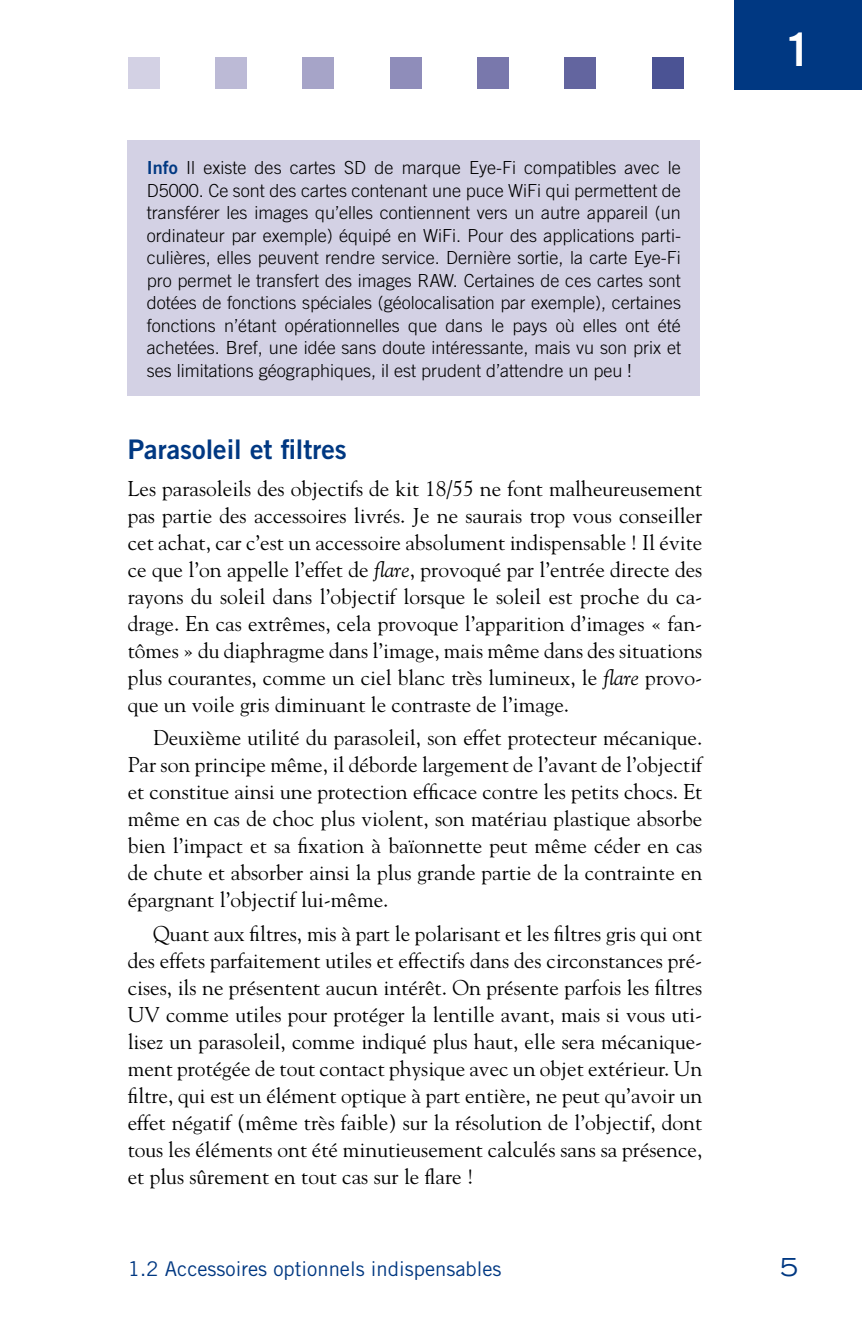
<style>
.page{position:relative;width:862px;height:1340px;background:#fff}
.page>*{position:absolute;margin:0;border:0;box-sizing:border-box;transform-origin:0 0}
.t1{font:700 expanded 45px "Trade Gothic LH";color:#fff}
.t2{font:27px "Trade Gothic Bold Two";color:#003882}
.t3{font:expanded 24.75px "Trade Gothic LH";color:#003882}
.t4{font:21.38px/27px "Goudy";color:#000;text-align:justify}
.t5{font:20.25px "Trade Gothic";color:#003882}
.t6{font:300 18px/22.5px "Trade Gothic";color:#000;text-align:justify}
.s1{font-family:"Trade Gothic Bold Two";font-weight:400;color:#003882}
.s2{font-style:italic}
</style>
<div class="page">
<div style="left:128px;top:57px;width:31px;height:32px;background:#d3d1e4"></div>
<div style="left:215px;top:57px;width:32px;height:32px;background:#bcbad6"></div>
<div style="left:302px;top:57px;width:32px;height:32px;background:#a6a4c8"></div>
<div style="left:389px;top:57px;width:32px;height:32px;background:#8f8dba"></div>
<div style="left:476px;top:57px;width:32px;height:32px;background:#7978ac"></div>
<div style="left:564px;top:57px;width:32px;height:32px;background:#63659f"></div>
<div style="left:651px;top:57px;width:32px;height:32px;background:#4b5394"></div>
<div style="left:733px;top:0;width:128px;height:89px;background:#003882"></div>
<div style="left:128px;top:140px;width:571px;height:256px;background:#d3d1e4"></div>
<p class="t6" style="left:147px;top:156px;width:535px"><span class="s1">Info</span> Il existe des cartes SD de marque Eye-Fi compatibles avec le D5000. Ce sont des cartes contenant une puce WiFi qui permettent de transférer les images qu’elles contiennent vers un autre appareil (un ordinateur par exemple) équipé en WiFi. Pour des applications parti&shy;culières, elles peuvent rendre service. Dernière sortie, la carte Eye-Fi pro permet le transfert des images RAW. Certaines de ces cartes sont dotées de fonctions spéciales (géolocalisation par exemple), certaines fonctions n’étant opérationnelles que dans le pays où elles ont été achetées. Bref, une idée sans doute intéressante, mais vu son prix et ses limitations géographiques, il est prudent d’attendre un peu !</p>
<p class="t2" style="left:128px;top:433px;width:220px">Parasoleil et filtres</p>
<p class="t4" style="left:128px;top:474px;width:576px">Les parasoleils des objectifs de kit 18/55 ne font malheureusement pas partie des accessoires livrés. Je ne saurais trop vous conseiller cet achat, car c’est un accessoire absolument indispensable ! Il évite ce que l’on appelle l’effet de <span class="s2">flare</span>, provoqué par l’entrée directe des rayons du soleil dans l’objectif lorsque le soleil est proche du ca&shy;drage. En cas extrêmes, cela provoque l’apparition d’images « fan&shy;tômes » du diaphragme dans l’image, mais même dans des situations plus courantes, comme un ciel blanc très lumineux, le <span class="s2">flare</span> provo&shy;que un voile gris diminuant le contraste de l’image.</p>
<p class="t4" style="left:128px;top:723px;width:576px;text-indent:26px">Deuxième utilité du parasoleil, son effet protecteur mécanique.<br>Par son principe même, il déborde largement de l’avant de l’objectif et constitue ainsi une protection efficace contre les petits chocs. Et même en cas de choc plus violent, son matériau plastique absorbe bien l’impact et sa fixation à baïonnette peut même céder en cas de chute et absorber ainsi la plus grande partie de la contrainte en épargnant l’objectif lui-même.</p>
<p class="t4" style="left:128px;top:919px;width:576px;text-indent:26px">Quant aux filtres, mis à part le polarisant et les filtres gris qui ont des effets parfaitement utiles et effectifs dans des circonstances pré&shy;cises, ils ne présentent aucun intérêt. On présente parfois les filtres UV comme utiles pour protéger la lentille avant, mais si vous uti&shy;lisez un parasoleil, comme indiqué plus haut, elle sera mécanique&shy;ment protégée de tout contact physique avec un objet extérieur. Un filtre, qui est un élément optique à part entière, ne peut qu’avoir un effet négatif (même très faible) sur la résolution de l’objectif, dont tous les éléments ont été minutieusement calculés sans sa présence, et plus sûrement en tout cas sur le flare !</p>
<h1 class="t1" style="left:781px;top:20px;width:34px">1</h1>
<p class="t5" style="left:128px;top:1256px;width:375px">1.2 Accessoires optionnels indispensables</p>
<p class="t3" style="left:779px;top:1250px;width:19px">5</p>
</div>
